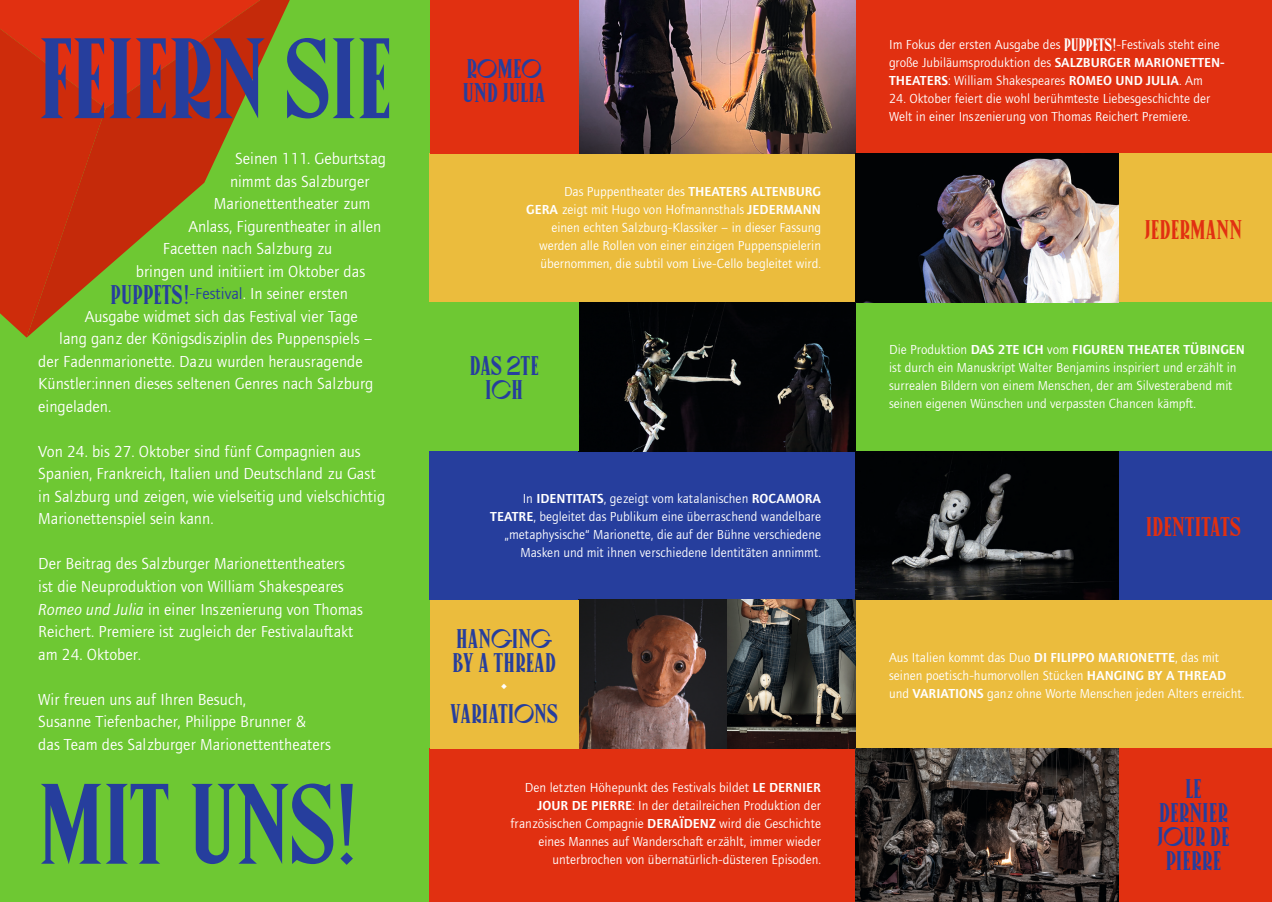
<style>
.page{position:relative;width:1272px;height:902px;background:#fff}
.page>*{position:absolute;margin:0;border:0;box-sizing:border-box;transform-origin:0 0}
.t1{font:114px "Canopee";letter-spacing:-.005em;color:#263e9d}
.t2{font:27px/24px "Canopee";color:#263e9d}
.t3{font:27px "Canopee";letter-spacing:.005em;color:#e13011}
.t4{font:16.5px/22.5px "Foundry Journal";color:#fff}
.t5{font:13.5px/18px "Foundry Journal";color:#fff}
.s1{font-family:"Canopee";font-size:27px;color:#263e9d}
.s2{color:#263e9d}
.s3{font-style:italic}
.s4{font-weight:600}
.s5{font-family:"Canopee";font-size:18px}
</style>
<div class="page">
<div style="left:0;top:0;width:429px;height:901px;background:#6ec833"></div>
<div style="left:855px;top:0;width:416px;height:153px;background:#e13011"></div>
<div style="left:855px;top:302px;width:416px;height:149px;background:#6ec833"></div>
<div style="left:855px;top:600px;width:416px;height:148px;background:#ebbc3d"></div>
<div style="left:429px;top:153px;width:426px;height:149px;background:#ebbc3d"></div>
<div style="left:429px;top:451px;width:426px;height:149px;background:#263e9d"></div>
<div style="left:429px;top:748px;width:426px;height:153px;background:#e13011"></div>
<img style="left:578px;top:0;width:277px;height:153px">
<img style="left:578px;top:600px;width:149px;height:148px">
<img style="left:727px;top:600px;width:128px;height:148px">
<img style="left:578px;top:302px;width:277px;height:149px">
<div style="left:429px;top:0;width:149px;height:153px;background:#e13011"></div>
<div style="left:429px;top:302px;width:149px;height:149px;background:#6ec833"></div>
<div style="left:429px;top:600px;width:149px;height:148px;background:#ebbc3d"></div>
<div style="left:1118px;top:153px;width:153px;height:149px;background:#ebbc3d"></div>
<div style="left:1118px;top:451px;width:153px;height:149px;background:#263e9d"></div>
<div style="left:1118px;top:748px;width:153px;height:153px;background:#e13011"></div>
<svg style="left:0;top:0;width:27px;height:337px;background:#cc310d"></svg>
<svg style="left:27px;top:0;width:263px;height:337px"></svg>
<img style="left:855px;top:153px;width:263px;height:149px">
<img style="left:855px;top:748px;width:263px;height:153px">
<img style="left:855px;top:451px;width:263px;height:149px">
<h1 class="t1" style="left:38px;top:19px;width:355px">FEIERN SIE</h1>
<p class="t4" style="left:235px;top:147px;width:152px">Seinen 111. Geburtstag</p>
<p class="t4" style="left:230px;top:170px;width:141px">nimmt das Salzburger</p>
<p class="t4" style="left:214px;top:192px;width:158px">Marionettentheater zum</p>
<p class="t4" style="left:188px;top:215px;width:194px">Anlass, Figurentheater in allen</p>
<p class="t4" style="left:163px;top:237px;width:171px">Facetten nach Salzburg zu</p>
<p class="t4" style="left:136px;top:260px;width:231px">bringen und initiiert im Oktober das</p>
<p class="t4" style="left:110px;top:282px;width:239px"><span class="s1">PUPPETS!</span><span class="s2">-Festival</span>. In seiner ersten</p>
<p class="t4" style="left:85px;top:305px;width:274px">Ausgabe widmet sich das Festival vier Tage</p>
<p class="t4" style="left:59px;top:327px;width:315px">lang ganz der Königsdisziplin des Puppenspiels –</p>
<p class="t4" style="left:38px;top:350px;width:326px">der Fadenmarionette. Dazu wurden herausragende</p>
<p class="t4" style="left:38px;top:372px;width:336px">Künstler:innen dieses seltenen Genres nach Salzburg</p>
<p class="t4" style="left:38px;top:395px;width:75px">eingeladen.</p>
<p class="t4" style="left:38px;top:440px;width:348px">Von 24. bis 27. Oktober sind fünf Compagnien aus Spanien, Frankreich, Italien und Deutschland zu Gast in Salzburg und zeigen, wie vielseitig und vielschichtig Marionettenspiel sein kann.</p>
<p class="t4" style="left:38px;top:552px;width:326px">Der Beitrag des Salzburger Marionettentheaters ist die Neuproduktion von William Shakespeares <span class="s3">Romeo und Julia</span> in einer Inszenierung von Thomas Reichert. Premiere ist zugleich der Festivalauftakt am 24. Oktober.</p>
<p class="t4" style="left:38px;top:687px;width:294px">Wir freuen uns auf Ihren Besuch,<br>Susanne Tiefenbacher, Philippe Brunner &amp; das Team des Salzburger Marionettentheaters</p>
<h1 class="t1" style="left:38px;top:764px;width:322px">MIT UNS!</h1>
<h2 class="t2" style="left:463px;top:56px;width:84px">ROMEO<br>UND JULIA</h2>
<p class="t5" style="left:526px;top:182px;width:296px;text-align:right">Das Puppentheater des <span class="s4">THEATERS ALTENBURG<br>GERA</span> zeigt mit Hugo von Hofmannsthals <span class="s4">JEDERMANN </span>einen echten Salzburg-Klassiker – in dieser Fassung werden alle Rollen von einer einzigen Puppenspielerin übernommen, die subtil vom Live-Cello begleitet wird.</p>
<h2 class="t2" style="left:469px;top:354px;width:71px;text-align:center">DAS 2TE<br>ICH</h2>
<p class="t5" style="left:490px;top:489px;width:332px;text-align:right">In <span class="s4">IDENTITATS</span>, gezeigt vom katalanischen <span class="s4">ROCAMORA TEATRE</span>, begleitet das Publikum eine überraschend wandelbare „metaphysische“ Marionette, die auf der Bühne verschiedene Masken und mit ihnen verschiedene Identitäten annimmt.</p>
<h2 class="t2" style="left:452px;top:626px;width:105px">HANGING<br>BY A THREAD</h2>
<h2 class="t2" style="left:450px;top:701px;width:109px">VARIATIONS</h2>
<p class="t5" style="left:510px;top:778px;width:312px;text-align:right">Den letzten Höhepunkt des Festivals bildet <span class="s4">LE DERNIER JOUR DE PIERRE</span>: In der detailreichen Produktion der französischen Compagnie <span class="s4">DERAÏDENZ</span> wird die Geschichte eines Mannes auf Wanderschaft erzählt, immer wieder unterbrochen von übernatürlich-düsteren Episoden.</p>
<p class="t5" style="left:889px;top:35px;width:337px">Im Fokus der ersten Ausgabe des <span class="s5">PUPPETS!</span>-Festivals steht eine große Jubiläumsproduktion des <span class="s4">SALZBURGER MARIONETTEN-<br>THEATERS</span>: William Shakespeares <span class="s4">ROMEO UND JULIA</span>. Am</p>
<p class="t5" style="left:889px;top:89px;width:323px">24. Oktober feiert die wohl berühmteste Liebesgeschichte der<br>Welt in einer Inszenierung von Thomas Reichert Premiere.</p>
<h2 class="t3" style="left:1144px;top:215px;width:99px">JEDERMANN</h2>
<p class="t5" style="left:889px;top:341px;width:357px">Die Produktion <span class="s4">DAS 2TE ICH</span> vom <span class="s4">FIGUREN THEATER TÜBINGEN </span>ist durch ein Manuskript Walter Benjamins inspiriert und erzählt in surrealen Bildern von einem Menschen, der am Silvesterabend mit seinen eigenen Wünschen und verpassten Chancen kämpft.</p>
<h2 class="t3" style="left:1145px;top:513px;width:96px">IDENTITATS</h2>
<p class="t5" style="left:889px;top:648px;width:357px">Aus Italien kommt das Duo <span class="s4">DI FILIPPO MARIONETTE</span>, das mit seinen poetisch-humorvollen Stücken <span class="s4">HANGING BY A THREAD </span>und <span class="s4">VARIATIONS</span> ganz ohne Worte Menschen jeden Alters erreicht.</p>
<h2 class="t2" style="left:1157px;top:777px;width:74px;text-align:center">LE<br>DERNIER<br>JOUR DE<br>PIERRE</h2>
</div>
